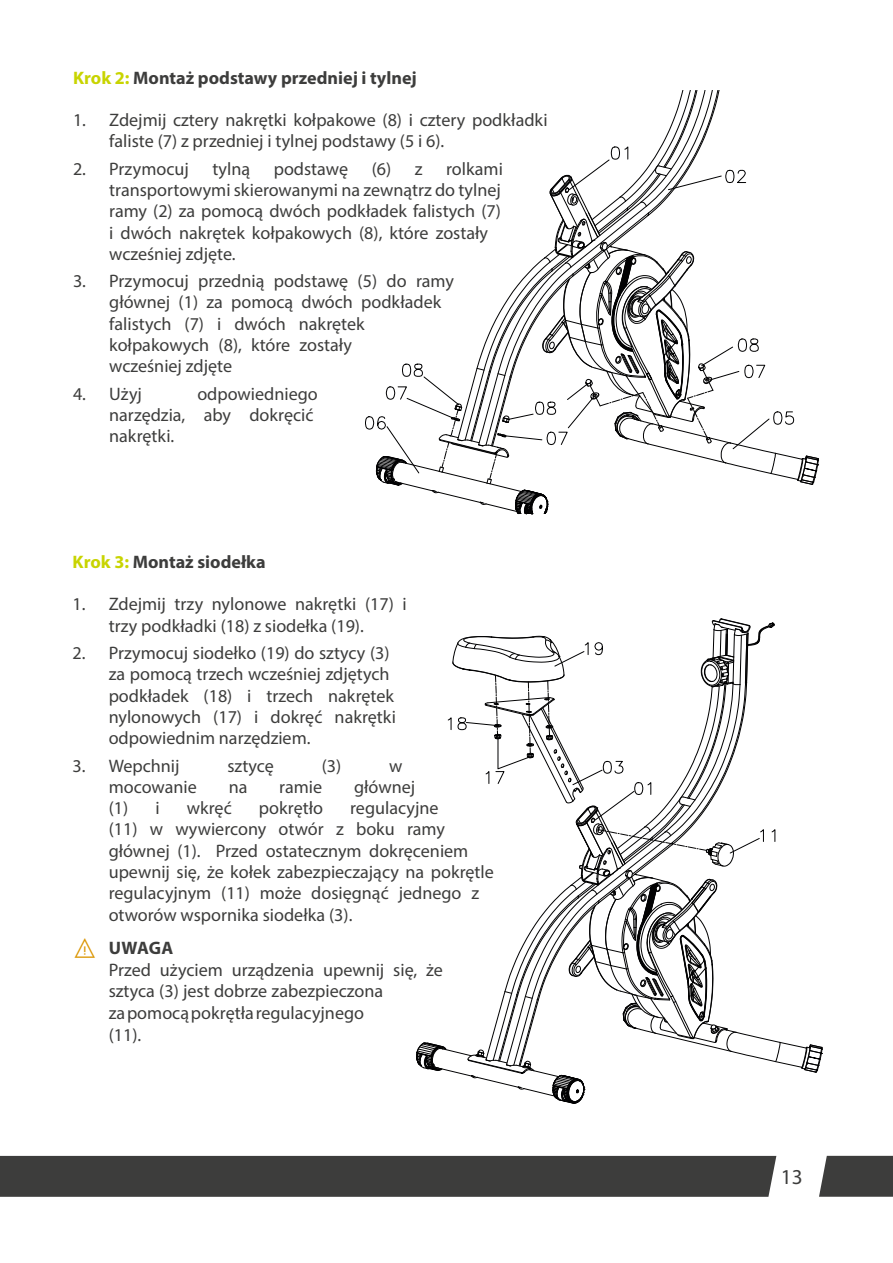
<style>
.page{position:relative;width:893px;height:1263px;background:#fff}
.page>*{position:absolute;margin:0;border:0;box-sizing:border-box;transform-origin:0 0}
.t1{font:21.3px "Myriad Pro";color:#3d3d3c}
.Text_Hinweise{font:18.15px/21.3px "Myriad Pro";color:#3d3d3c}
.t2{font:700 18.15px "Myriad Pro";color:#3d3d3c}
.s1{color:#c8d400}
.s2{color:#db9500}
</style>
<div class="page">
<svg style="left:365px;top:90px;width:454px;height:424px"></svg>
<svg style="left:416px;top:618px;width:407px;height:486px"></svg>
<div style="left:0;top:1156px;width:776px;height:41px;background:#3d3d3c"></div>
<svg style="left:819px;top:1156px;width:74px;height:41px;background:#484847"></svg>
<p class="t2" style="left:73px;top:66px;width:345px"><span class="s1">Krok 2:</span> Montaż podstawy przedniej i tylnej</p>
<p class="Text_Hinweise" style="left:109px;top:109px;width:440px;text-indent:-36px">1. Zdejmij cztery nakrętki kołpakowe (8) i cztery podkładki faliste (7) z przedniej i tylnej podstawy (5 i 6).</p>
<p class="Text_Hinweise" style="left:73px;top:158px;width:117px">2. Przymocuj</p>
<p class="Text_Hinweise" style="left:212px;top:158px;width:39px">tylną</p>
<p class="Text_Hinweise" style="left:274px;top:158px;width:76px">podstawę</p>
<p class="Text_Hinweise" style="left:372px;top:158px;width:52px">(6) z</p>
<p class="Text_Hinweise" style="left:109px;top:158px;width:395px;text-indent:337px">rolkami transportowymi skierowanymi na zewnątrz do tylnej ramy (2) za pomocą dwóch podkładek falistych (7) i dwóch nakrętek kołpakowych (8), które zostały wcześniej zdjęte.</p>
<p class="Text_Hinweise" style="left:109px;top:270px;width:346px;text-indent:-36px">3. Przymocuj przednią podstawę (5) do ramy głównej (1) za pomocą dwóch podkładek falistych (7) i dwóch nakrętek kołpakowych (8), które zostały<br>wcześniej zdjęte</p>
<p class="Text_Hinweise" style="left:73px;top:383px;width:70px">4. Użyj</p>
<p class="Text_Hinweise" style="left:109px;top:383px;width:210px;text-indent:88px">odpowiedniego narzędzia, aby dokręcić nakrętki.</p>
<p class="t2" style="left:73px;top:550px;width:195px"><span class="s1">Krok 3:</span> Montaż siodełka</p>
<p class="Text_Hinweise" style="left:72px;top:593px;width:336px;text-align:center">1. Zdejmij trzy nylonowe nakrętki (17) i trzy podkładki (18) z siodełka (19).</p>
<p class="Text_Hinweise" style="left:109px;top:642px;width:289px;text-indent:-36px">2. Przymocuj siodełko (19) do sztycy (3) za pomocą trzech wcześniej zdjętych podkładek (18) i trzech nakrętek nylonowych (17) i dokręć nakrętki odpowiednim narzędziem.</p>
<p class="Text_Hinweise" style="left:72px;top:754px;width:109px">3. Wepchnij</p>
<p class="Text_Hinweise" style="left:227px;top:754px;width:48px">sztycę</p>
<p class="Text_Hinweise" style="left:322px;top:754px;width:21px">(3)</p>
<p class="Text_Hinweise" style="left:389px;top:754px;width:15px">w</p>
<p class="Text_Hinweise" style="left:109px;top:776px;width:90px">mocowanie</p>
<p class="Text_Hinweise" style="left:229px;top:776px;width:20px">na</p>
<p class="Text_Hinweise" style="left:279px;top:776px;width:44px">ramie</p>
<p class="Text_Hinweise" style="left:354px;top:776px;width:63px">głównej</p>
<p class="Text_Hinweise" style="left:109px;top:797px;width:52px">(1) i</p>
<p class="Text_Hinweise" style="left:187px;top:797px;width:47px">wkręć</p>
<p class="Text_Hinweise" style="left:259px;top:797px;width:66px">pokrętło</p>
<p class="Text_Hinweise" style="left:109px;top:797px;width:387px;text-indent:242px">regulacyjne<br>(11) w wywiercony otwór z boku ramy głównej (1). Przed ostatecznym dokręceniem upewnij się, że kołek zabezpieczający na pokrętle regulacyjnym (11) może dosięgnąć jednego z otworów wspornika siodełka (3).</p>
<p class="t2" style="left:72px;top:936px;width:102px"><span class="s2">⚠</span> UWAGA</p>
<p class="Text_Hinweise" style="left:109px;top:958px;width:336px;line-height:21.8px">Przed użyciem urządzenia upewnij się, że sztyca (3) jest dobrze zabezpieczona<br>za pomocą pokrętła regulacyjnego<br>(11).</p>
<p class="t1" style="left:781px;top:1164px;width:23px">13</p>
</div>
